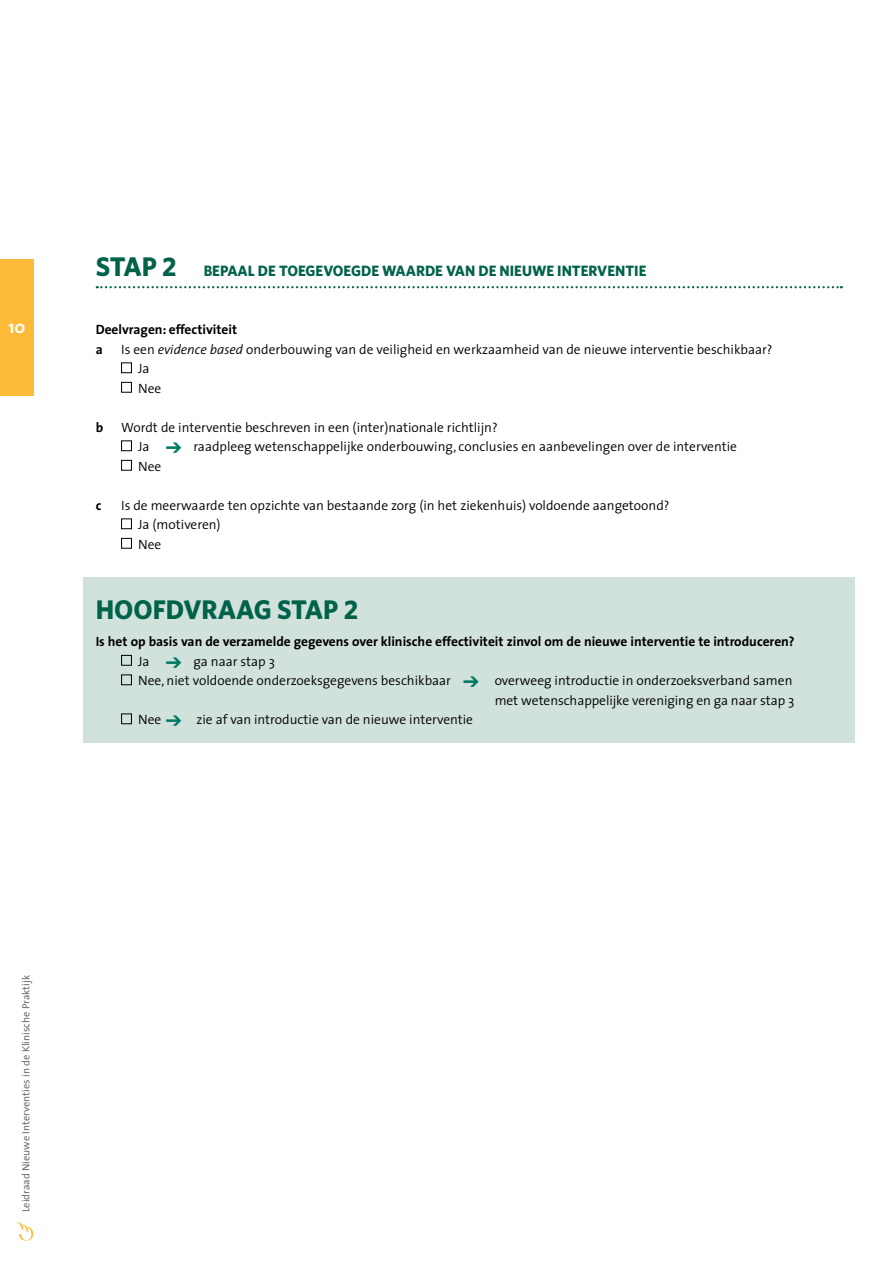
<style>
.page{position:relative;width:893px;height:1263px;background:#fff}
.page>*{position:absolute;margin:0;border:0;box-sizing:border-box;transform-origin:0 0}
.t1{font:700 27px "Whitney";color:#00624a}
.t2{font:700 18px "The Sans";color:#fff}
.t3{font:700 15px "Whitney";color:#00624a}
.t4{font:300 13.5px/19.5px "The Sans";color:#000}
.t5{font:700 13.5px/19.5px "The Sans";color:#000}
.t6{font:10.5px "The Sans";color:#6e6e6e}
.s1{font-size:27px}
.s2{font-style:italic}
.s3{color:#007963}
</style>
<div class="page">
<div style="left:0;top:259px;width:34px;height:136px;background:#fbbb38"></div>
<svg style="left:16px;top:1222px;width:17px;height:19px"></svg>
<div style="left:83px;top:578px;width:772px;height:165px;background:#d1e1dc"></div>
<svg style="left:97px;top:286px;width:745px;height:2px"></svg>
<div style="left:121px;top:362px;width:11px;height:11px;border:1px solid #000"></div>
<div style="left:121px;top:382px;width:11px;height:11px;border:1px solid #000"></div>
<div style="left:121px;top:440px;width:11px;height:11px;border:1px solid #000"></div>
<div style="left:121px;top:460px;width:11px;height:11px;border:1px solid #000"></div>
<div style="left:121px;top:518px;width:11px;height:11px;border:1px solid #000"></div>
<div style="left:121px;top:538px;width:11px;height:11px;border:1px solid #000"></div>
<div style="left:121px;top:655px;width:11px;height:11px;border:1px solid #000"></div>
<div style="left:121px;top:674px;width:11px;height:11px;border:1px solid #000"></div>
<div style="left:121px;top:713px;width:11px;height:11px;border:1px solid #000"></div>
<h2 class="t2" style="left:8px;top:312px;width:19px">10</h2>
<p class="t3" style="left:96px;top:261px;width:552px"><span class="s1">STAP 2</span> BEPAAL DE TOEGEVOEGDE WAARDE VAN DE NIEUWE INTERVENTIE</p>
<p class="t5" style="left:96px;top:319px;width:143px">Deelvragen: effectiviteit a</p>
<p class="t4" style="left:138px;top:339px;width:636px;text-indent:-17px">Is een <span class="s2">evidence based</span> onderbouwing van de veiligheid en werkzaamheid van de nieuwe interventie beschikbaar?<br>Ja<br>Nee</p>
<p class="t5" style="left:96px;top:417px;width:9px">b</p>
<p class="t4" style="left:138px;top:417px;width:600px;text-indent:-17px">Wordt de interventie beschreven in een (inter)nationale richtlijn?<br>Ja <span class="s3">➔</span> raadpleeg wetenschappelijke onderbouwing, conclusies en aanbevelingen over de interventie<br>Nee</p>
<p class="t5" style="left:96px;top:495px;width:7px">c</p>
<p class="t4" style="left:138px;top:495px;width:533px;text-indent:-17px">Is de meerwaarde ten opzichte van bestaande zorg (in het ziekenhuis) voldoende aangetoond?<br>Ja (motiveren)<br>Nee</p>
<h1 class="t1" style="left:96px;top:593px;width:264px">HOOFDVRAAG STAP 2</h1>
<p class="t5" style="left:96px;top:631px;width:701px">Is het op basis van de verzamelde gegevens over klinische effectiviteit zinvol om de nieuwe interventie te introduceren?</p>
<p class="t4" style="left:138px;top:651px;width:138px">Ja <span class="s3">➔</span> ga naar stap 3</p>
<p class="t4" style="left:138px;top:670px;width:656px">Nee, niet voldoende onderzoeksgegevens beschikbaar <span class="s3">➔</span> overweeg introductie in onderzoeksverband samen</p>
<p class="t4" style="left:495px;top:690px;width:301px">met wetenschappelijke vereniging en ga naar stap 3</p>
<p class="t4" style="left:138px;top:709px;width:336px">Nee <span class="s3">➔</span> zie af van introductie van de nieuwe interventie</p>
<p class="t6" style="left:17px;top:1212px;width:238px;rotate:-90deg">Leidraad Nieuwe Interventies in de Klinische Praktijk</p>
</div>
